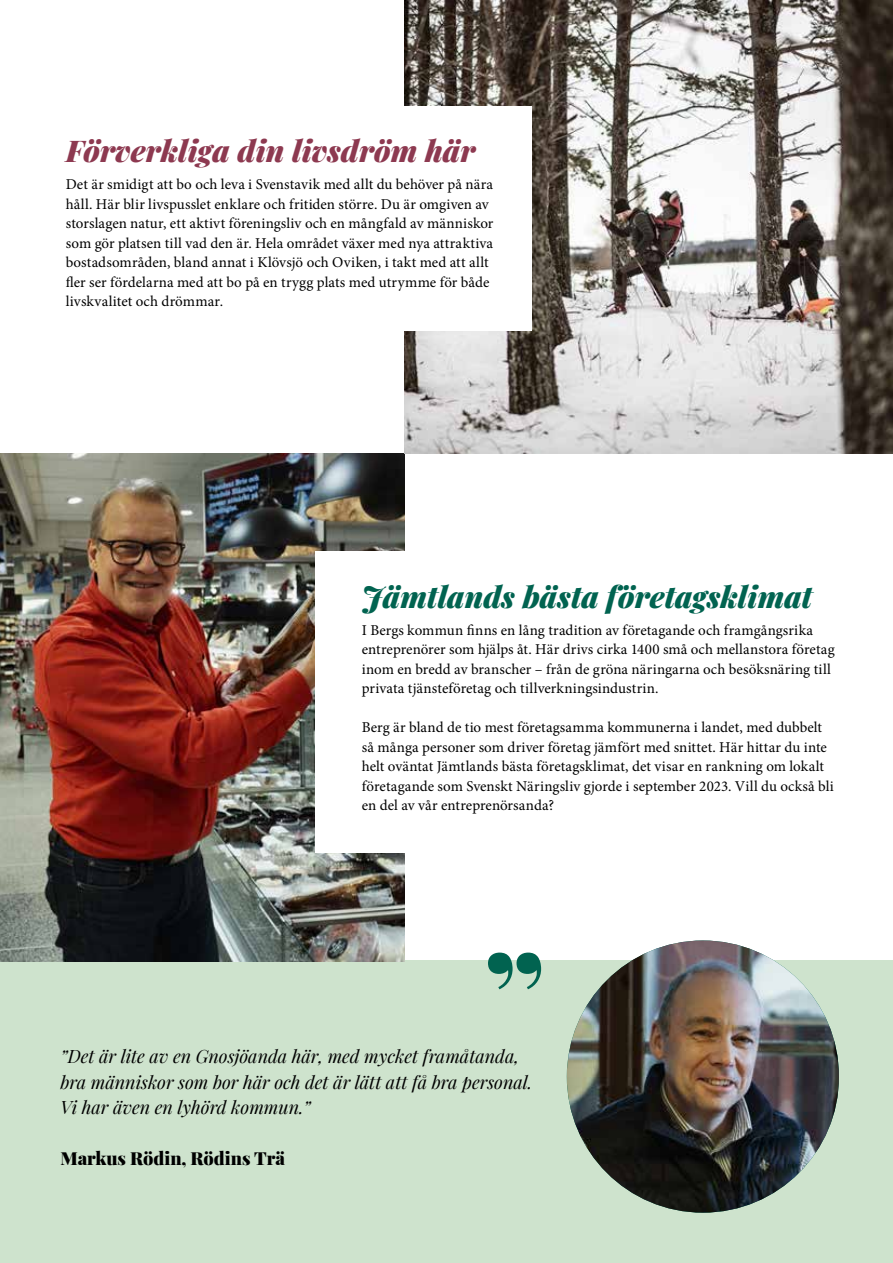
<style>
.page{position:relative;width:893px;height:1263px;background:#fff}
.page>*{position:absolute;margin:0;border:0;box-sizing:border-box;transform-origin:0 0}
.t1{font:900 124.05px "Playfair Display";color:#016350}
.t2{font:italic 900 30px "Playfair Display";color:#016350}
.t3{font:italic 900 30px "Playfair Display";color:#8d3950}
.t4{font:italic 18px/25.5px "Playfair Display";color:#000}
.t5{font:900 18px "Playfair Display";color:#000}
.t6{font:15px/19.5px "Minion Pro";letter-spacing:.005em;color:#000}
</style>
<div class="page">
<div style="left:0;top:960px;width:893px;height:303px;background:#cee3cd"></div>
<img style="left:0;top:454px;width:404px;height:507px">
<img style="left:404px;top:0;width:489px;height:454px">
<div style="left:0;top:106px;width:531px;height:225px;background:#fff"></div>
<div style="left:316px;top:551px;width:558px;height:302px;background:#fff"></div>
<img style="left:567px;top:940px;width:272px;height:273px;border-radius:136px">
<h2 class="t3" style="left:66px;top:126px;width:411px">Förverkliga din livsdröm här</h2>
<p class="t6" style="left:66px;top:175px;width:429px">Det är smidigt att bo och leva i Svenstavik med allt du behöver på nära håll. Här blir livspusslet enklare och fritiden större. Du är omgiven av storslagen natur, ett aktivt föreningsliv och en mångfald av människor som gör platsen till vad den är. Hela området växer med nya attraktiva bostadsområden, bland annat i Klövsjö och Oviken, i takt med att allt fler ser fördelarna med att bo på en trygg plats med utrymme för både livskvalitet och drömmar.</p>
<h2 class="t2" style="left:362px;top:572px;width:452px">Jämtlands bästa företagsklimat</h2>
<p class="t6" style="left:362px;top:620px;width:474px">I Bergs kommun finns en lång tradition av företagande och framgångsrika entreprenörer som hjälps åt. Här drivs cirka 1400 små och mellanstora företag inom en bredd av branscher – från de gröna näringarna och besöksnäring till privata tjänsteföretag och tillverkningsindustrin.</p>
<p class="t6" style="left:362px;top:718px;width:473px">Berg är bland de tio mest företagsamma kommunerna i landet, med dubbelt så många personer som driver företag jämfört med snittet. Här hittar du inte helt oväntat Jämtlands bästa företagsklimat, det visar en rankning om lokalt företagande som Svenskt Näringsliv gjorde i september 2023. Vill du också bli en del av vår entreprenörsanda?</p>
<h1 class="t1" style="left:485px;top:897px;width:62px">”</h1>
<p class="t4" style="left:60px;top:1042px;width:473px">”Det är lite av en Gnosjöanda här, med mycket framåtanda, bra människor som bor här och det är lätt att få bra personal.<br>Vi har även en lyhörd kommun.”</p>
<p class="t5" style="left:60px;top:1144px;width:226px">Markus Rödin, Rödins Trä</p>
</div>
